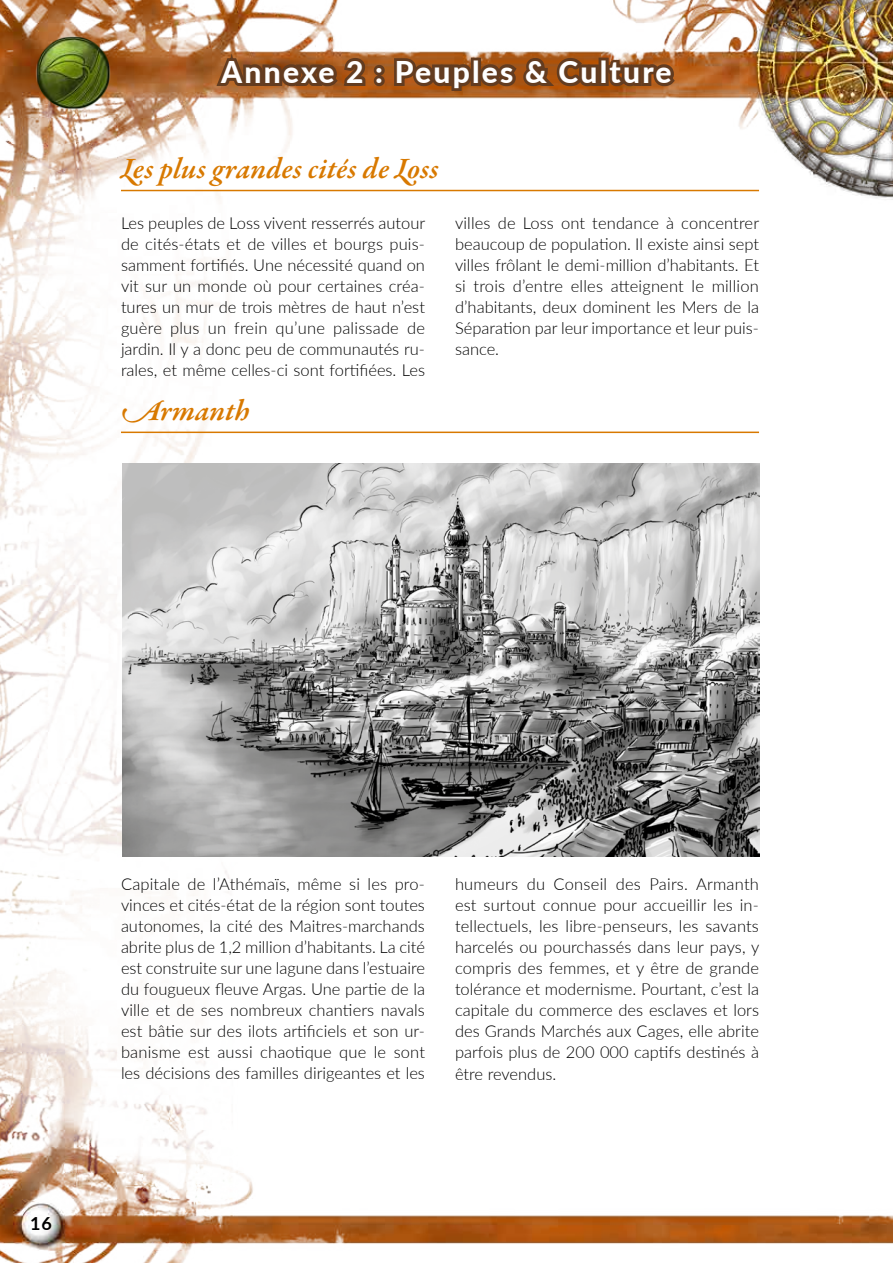
<style>
.page{position:relative;width:893px;height:1263px;background:#fff}
.page>*{position:absolute;margin:0;border:0;box-sizing:border-box;transform-origin:0 0}
.t1{font:italic 600 30px "Garamond Premr Pro";letter-spacing:.005em;color:#d87900}
.t2{font:800 30px "Lato";letter-spacing:.075em;color:#fff}
.t3{font:700 18px "Lato";color:#000}
.t4{font:300 16.5px/21px "Lato";color:#000;text-align:justify}
</style>
<div class="page">
<img style="left:0;top:0;width:893px;height:1263px">
<img style="left:122px;top:463px;width:637px;height:394px">
<hr style="left:121px;top:190px;width:638px;height:1px;background:#d87900">
<hr style="left:121px;top:432px;width:638px;height:1px;background:#d87900">
<svg style="left:212px;top:41px;width:467px;height:167px"></svg>
<img style="left:31px;top:15px;width:89px;height:126px">
<h1 class="t2" style="left:221px;top:50px;width:452px">Annexe 2 : Peuples &amp; Culture</h1>
<h1 class="t1" style="left:121px;top:150px;width:319px">Les plus grandes cités de Loss</h1>
<p class="t4" style="left:121px;top:211px;width:306px">Les peuples de Loss vivent resserrés autour de cités-états et de villes et bourgs puis&shy;samment fortifiés. Une nécessité quand on vit sur un monde où pour certaines créa&shy;tures un mur de trois mètres de haut n’est guère plus un frein qu’une palissade de jardin. Il y a donc peu de communautés ru&shy;rales, et même celles-ci sont fortifiées. Les</p>
<p class="t4" style="left:455px;top:212px;width:306px">villes de Loss ont tendance à concentrer beaucoup de population. Il existe ainsi sept villes frôlant le demi-million d’habitants. Et si trois d’entre elles atteignent le million d’habitants, deux dominent les Mers de la Séparation par leur importance et leur puis&shy;sance.</p>
<h1 class="t1" style="left:121px;top:392px;width:131px">Armanth</h1>
<p class="t3" style="left:30px;top:1210px;width:23px">16</p>
<p class="t4" style="left:121px;top:873px;width:306px">Capitale de l’Athémaïs, même si les pro&shy;vinces et cités-état de la région sont toutes autonomes, la cité des Maitres-marchands abrite plus de 1,2 million d’habitants. La cité est construite sur une lagune dans l’estuaire du fougueux fleuve Argas. Une partie de la ville et de ses nombreux chantiers navals est bâtie sur des ilots artificiels et son ur&shy;banisme est aussi chaotique que le sont les décisions des familles dirigeantes et les</p>
<p class="t4" style="left:455px;top:873px;width:306px">humeurs du Conseil des Pairs. Armanth est surtout connue pour accueillir les in&shy;tellectuels, les libre-penseurs, les savants harcelés ou pourchassés dans leur pays, y compris des femmes, et y être de grande tolérance et modernisme. Pourtant, c’est la capitale du commerce des esclaves et lors des Grands Marchés aux Cages, elle abrite parfois plus de 200 000 captifs destinés à être revendus.</p>
</div>
